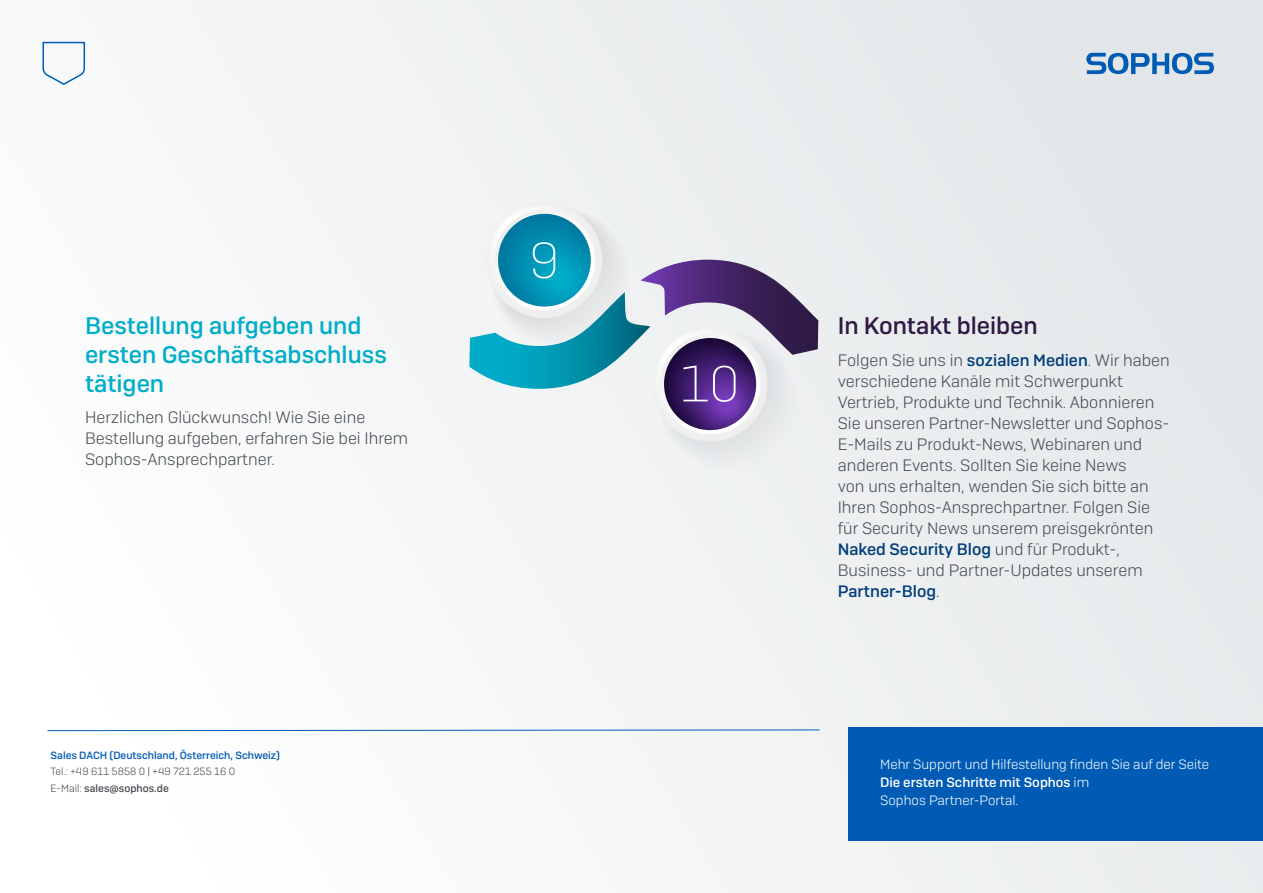
<style>
.page{position:relative;width:1263px;height:893px;background:#fff}
.page>*{position:absolute;margin:0;border:0;box-sizing:border-box;transform-origin:0 0}
.t1{font:200 50.4px "Sophos Sans";color:#fff}
.t2{font:500 24px/28.8px "Sophos Sans";color:#00adc9}
.t3{font:500 24px "Sophos Sans";color:#2f1a45}
.t4{font:300 16.5px/21px "Sophos Sans";color:#464a4f}
.t5{font:300 13.5px/18px "Sophos Sans";color:#fff}
.t6{font:500 10.5px "Sophos Sans";color:#005bb5}
.t7{font:300 10.5px "Sophos Sans";color:#464a4f}
.t8{font:500 10.5px "Sophos Sans";color:#464a4f}
.s1{font-weight:300}
.s2{font-weight:500;color:#003d7a}
.s3{font-weight:500}
</style>
<div class="page">
<div style="left:0;top:0;width:1263px;height:893px;background:linear-gradient(to right,#fefefe,#e4e8e9)"></div>
<svg style="left:469px;top:202px;width:349px;height:240px"></svg>
<svg style="left:47px;top:729px;width:773px;height:2px"></svg>
<svg style="left:42px;top:41px;width:44px;height:45px"></svg>
<div style="left:848px;top:727px;width:415px;height:114px;background:#005bb5"></div>
<svg style="left:1086px;top:53px;width:128px;height:21px;background:#6e9fcd"></svg>
<p class="t2" style="left:85px;top:311px;width:303px">Bestellung aufgeben und ersten Geschäftsabschluss tätigen</p>
<p class="t4" style="left:85px;top:407px;width:325px">Herzlichen Glückwunsch! Wie Sie eine<br>Bestellung aufgeben, erfahren Sie bei Ihrem<br>Sophos-Ansprechpartner.</p>
<p class="t6" style="left:51px;top:749px;width:231px">Sales DACH (Deutschland, Österreich, Schweiz)</p>
<p class="t7" style="left:51px;top:765px;width:186px">Tel.: +49 611 5858 0 | +49 721 255 16 0</p>
<p class="t8" style="left:51px;top:782px;width:120px"><span class="s1">E-Mail:</span> sales@sophos.de</p>
<p class="t1" style="left:529px;top:231px;width:32px">9</p>
<p class="t1" style="left:680px;top:354px;width:61px">10</p>
<p class="t3" style="left:838px;top:311px;width:202px">In Kontakt bleiben</p>
<p class="t4" style="left:838px;top:349px;width:334px">Folgen Sie uns in <span class="s2">sozialen Medien</span>. Wir haben verschiedene Kanäle mit Schwerpunkt Vertrieb, Produkte und Technik. Abonnieren Sie unseren Partner-Newsletter und Sophos-E-Mails zu Produkt-News, Webinaren und anderen Events. Sollten Sie keine News<br>von uns erhalten, wenden Sie sich bitte an Ihren Sophos-Ansprechpartner. Folgen Sie für Security News unserem preisgekrönten <span class="s2">Naked Security Blog</span> und für Produkt-, Business- und Partner-Updates unserem <span class="s2">Partner-Blog</span>.</p>
<p class="t5" style="left:880px;top:755px;width:331px">Mehr Support und Hilfestellung finden Sie auf der Seite<br><span class="s3">Die ersten Schritte mit Sophos</span> im<br>Sophos Partner-Portal.</p>
</div>
